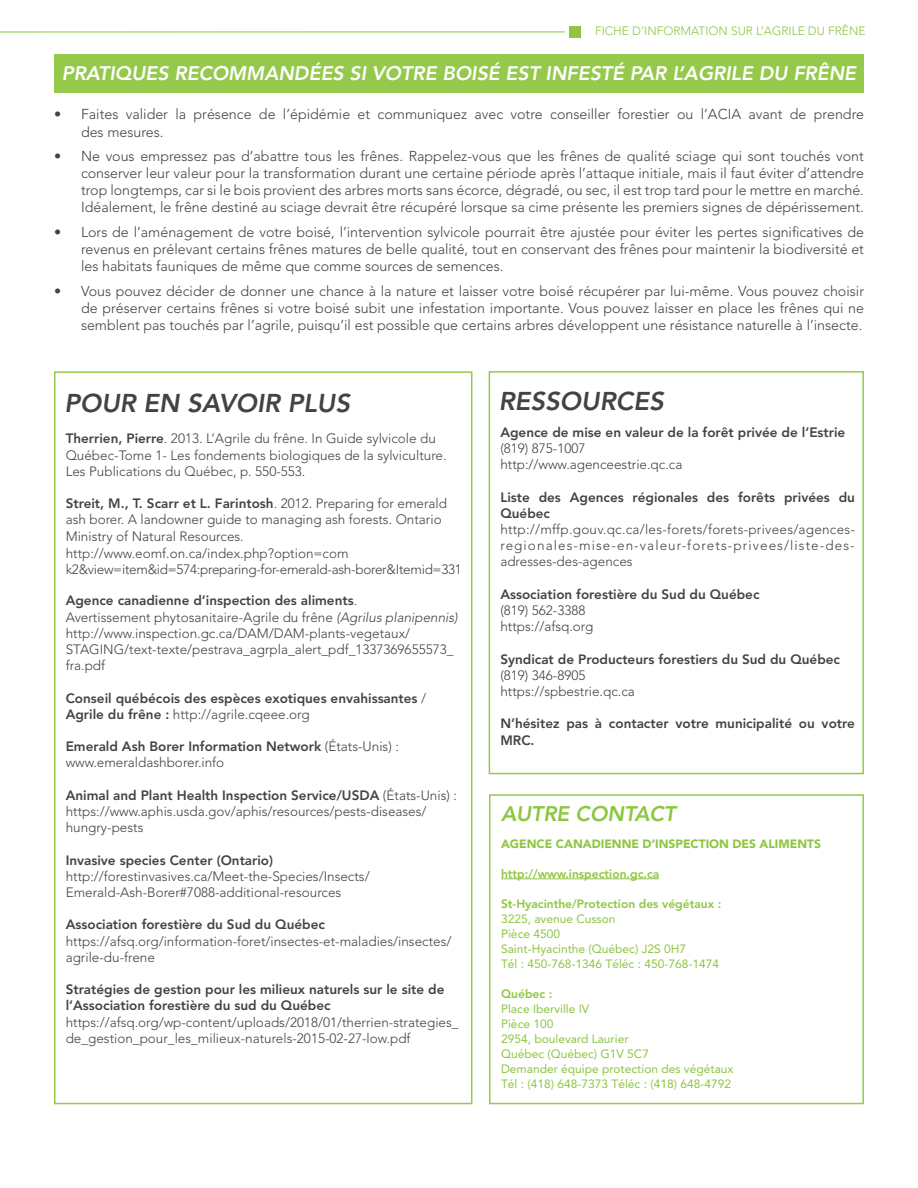
<style>
.page{position:relative;width:918px;height:1188px;background:#fff}
.page>*{position:absolute;margin:0;border:0;box-sizing:border-box;transform-origin:0 0}
.t1{font:italic 800 25.65px "Avenir";color:#434345}
.t2{font:italic 800 21px "Avenir";color:#8dc63f}
.t3{font:italic 800 19.5px "Avenir";color:#fff}
.t4{font:300 14.25px/17.1px "Avenir";color:#434345;text-align:justify}
.t5{font:300 13.5px/16.2px "Avenir";color:#434345}
.t6{font:800 13.5px/16.2px "Avenir";color:#434345}
.t7{font:300 13.5px/16.2px "Avenir";letter-spacing:-.02em;color:#434345}
.t8{font:12px/15px "Avenir";color:#8dc63f}
.t9{font:800 12px "Avenir";color:#8dc63f}
.t10{font:900 12px "Avenir";color:#8dc63f}
.t11{font:300 12px "Avenir";color:#8dc63f}
.s1{font-weight:800}
.s2{font-style:italic}
.s3{font-weight:300}
</style>
<div class="page">
<hr style="left:0;top:32px;width:565px;height:1px;background:#8dc63f">
<div style="left:569px;top:26px;width:11px;height:11px;background:#8dc63f"></div>
<div style="left:489px;top:794px;width:375px;height:310px;border:2px solid #8dc63f"></div>
<hr style="left:501px;top:879px;width:158px;height:1px;background:#8dc63f">
<div style="left:54px;top:371px;width:418px;height:733px;border:2px solid #8dc63f"></div>
<div style="left:489px;top:371px;width:375px;height:403px;border:2px solid #8dc63f"></div>
<div style="left:54px;top:54px;width:810px;height:39px;background:#94c94b"></div>
<p class="t11" style="left:595px;top:23px;width:272px">FICHE D’INFORMATION SUR L’AGRILE DU FRÊNE</p>
<h3 class="t3" style="left:62px;top:62px;width:796px">PRATIQUES RECOMMANDÉES SI VOTRE BOISÉ EST INFESTÉ PAR L’AGRILE DU FRÊNE</h3>
<p class="t4" style="left:81px;top:106px;width:785px;text-indent:-27px">• Faites valider la présence de l’épidémie et communiquez avec votre conseiller forestier ou l’ACIA avant de prendre des mesures.</p>
<p class="t4" style="left:81px;top:148px;width:785px;text-indent:-27px">• Ne vous empressez pas d’abattre tous les frênes. Rappelez-vous que les frênes de qualité sciage qui sont touchés vont conserver leur valeur pour la transformation durant une certaine période après l’attaque initiale, mais il faut éviter d’attendre trop longtemps, car si le bois provient des arbres morts sans écorce, dégradé, ou sec, il est trop tard pour le mettre en marché.<br>Idéalement, le frêne destiné au sciage devrait être récupéré lorsque sa cime présente les premiers signes de dépérissement.</p>
<p class="t4" style="left:81px;top:224px;width:785px;text-indent:-27px">• Lors de l’aménagement de votre boisé, l’intervention sylvicole pourrait être ajustée pour éviter les pertes significatives de revenus en prélevant certains frênes matures de belle qualité, tout en conservant des frênes pour maintenir la biodiversité et les habitats fauniques de même que comme sources de semences.</p>
<p class="t4" style="left:81px;top:282px;width:785px;text-indent:-27px">• Vous pouvez décider de donner une chance à la nature et laisser votre boisé récupérer par lui-même. Vous pouvez choisir de préserver certains frênes si votre boisé subit une infestation importante. Vous pouvez laisser en place les frênes qui ne semblent pas touchés par l’agrile, puisqu’il est possible que certains arbres développent une résistance naturelle à l’insecte.</p>
<h1 class="t1" style="left:64px;top:388px;width:287px">POUR EN SAVOIR PLUS</h1>
<p class="t5" style="left:66px;top:431px;width:382px"><span class="s1">Therrien, Pierre</span>. 2013. L’Agrile du frêne. In Guide sylvicole du<br>Québec-Tome 1- Les fondements biologiques de la sylviculture.<br>Les Publications du Québec, p. 550-553.</p>
<p class="t5" style="left:66px;top:495px;width:383px"><span class="s1">Streit, M., T. Scarr et L. Farintosh</span>. 2012. Preparing for emerald ash borer. A landowner guide to managing ash forests. Ontario<br>Ministry of Natural Resources.</p>
<p class="t7" style="left:66px;top:545px;width:398px">http://www.eomf.on.ca/index.php?option=com k2&amp;view=item&amp;id=574:preparing-for-emerald-ash-borer&amp;Itemid=331</p>
<p class="t5" style="left:66px;top:593px;width:394px"><span class="s1">Agence canadienne d’inspection des aliments</span>.<br>Avertissement phytosanitaire-Agrile du frêne <span class="s2">(Agrilus planipennis) </span>http://www.inspection.gc.ca/DAM/DAM-plants-vegetaux/ STAGING/text-texte/pestrava_agrpla_alert_pdf_1337369655573_ fra.pdf</p>
<p class="t6" style="left:66px;top:690px;width:362px">Conseil québécois des espèces exotiques envahissantes <span class="s3">/<br></span>Agrile du frêne : <span class="s3">http://agrile.cqeee.org</span></p>
<p class="t5" style="left:66px;top:738px;width:335px"><span class="s1">Emerald Ash Borer Information Network</span> (États-Unis) : www.emeraldashborer.info</p>
<p class="t5" style="left:66px;top:787px;width:393px"><span class="s1">Animal and Plant Health Inspection Service/USDA</span> (États-Unis) : https://www.aphis.usda.gov/aphis/resources/pests-diseases/ hungry-pests</p>
<p class="t6" style="left:66px;top:852px;width:209px">Invasive species Center (Ontario)</p>
<p class="t5" style="left:66px;top:868px;width:306px">http://forestinvasives.ca/Meet-the-Species/Insects/<br>Emerald-Ash-Borer#7088-additional-resources</p>
<p class="t6" style="left:66px;top:917px;width:261px">Association forestière du Sud du Québec</p>
<p class="t5" style="left:66px;top:933px;width:387px">https://afsq.org/information-foret/insectes-et-maladies/insectes/ agrile-du-frene</p>
<p class="t6" style="left:66px;top:981px;width:380px">Stratégies de gestion pour les milieux naturels sur le site de l’Association forestière du sud du Québec</p>
<p class="t5" style="left:66px;top:1014px;width:394px">https://afsq.org/wp-content/uploads/2018/01/therrien-strategies_ de_gestion_pour_les_milieux-naturels-2015-02-27-low.pdf</p>
<h1 class="t1" style="left:499px;top:386px;width:166px">RESSOURCES</h1>
<p class="t6" style="left:500px;top:424px;width:347px">Agence de mise en valeur de la forêt privée de l’Estrie</p>
<p class="t5" style="left:500px;top:440px;width:184px">(819) 875-1007 http://www.agenceestrie.qc.ca</p>
<p class="t6" style="left:500px;top:489px;width:356px">Liste des Agences régionales des forêts privées du<br>Québec</p>
<p class="t5" style="left:500px;top:521px;width:356px;text-align:justify">http://mffp.gouv.qc.ca/les-forets/forets-privees/agences&shy;regionales-mise-en-valeur-forets-privees/liste-des&shy;adresses-des-agences</p>
<p class="t6" style="left:500px;top:586px;width:261px">Association forestière du Sud du Québec</p>
<p class="t5" style="left:500px;top:602px;width:95px">(819) 562-3388 https://afsq.org</p>
<p class="t6" style="left:500px;top:651px;width:341px">Syndicat de Producteurs forestiers du Sud du Québec</p>
<p class="t5" style="left:500px;top:667px;width:136px">(819) 346-8905 https://spbestrie.qc.ca</p>
<p class="t6" style="left:500px;top:715px;width:356px">N’hésitez pas à contacter votre municipalité ou votre<br>MRC.</p>
<h2 class="t2" style="left:501px;top:801px;width:176px">AUTRE CONTACT</h2>
<p class="t10" style="left:501px;top:836px;width:321px">AGENCE CANADIENNE D’INSPECTION DES ALIMENTS</p>
<p class="t9" style="left:501px;top:866px;width:160px">http://www.inspection.gc.ca</p>
<p class="t9" style="left:501px;top:896px;width:222px">St-Hyacinthe/Protection des végétaux :</p>
<p class="t8" style="left:501px;top:911px;width:220px">3225, avenue Cusson<br>Pièce 4500<br>Saint-Hyacinthe (Québec) J2S 0H7<br>Tél : 450-768-1346 Téléc : 450-768-1474</p>
<p class="t9" style="left:501px;top:986px;width:53px">Québec :</p>
<p class="t8" style="left:501px;top:1001px;width:234px">Place Iberville IV<br>Pièce 100<br>2954, boulevard Laurier<br>Québec (Québec) G1V 5C7<br>Demander équipe protection des végétaux<br>Tél : (418) 648-7373 Téléc : (418) 648-4792</p>
</div>
